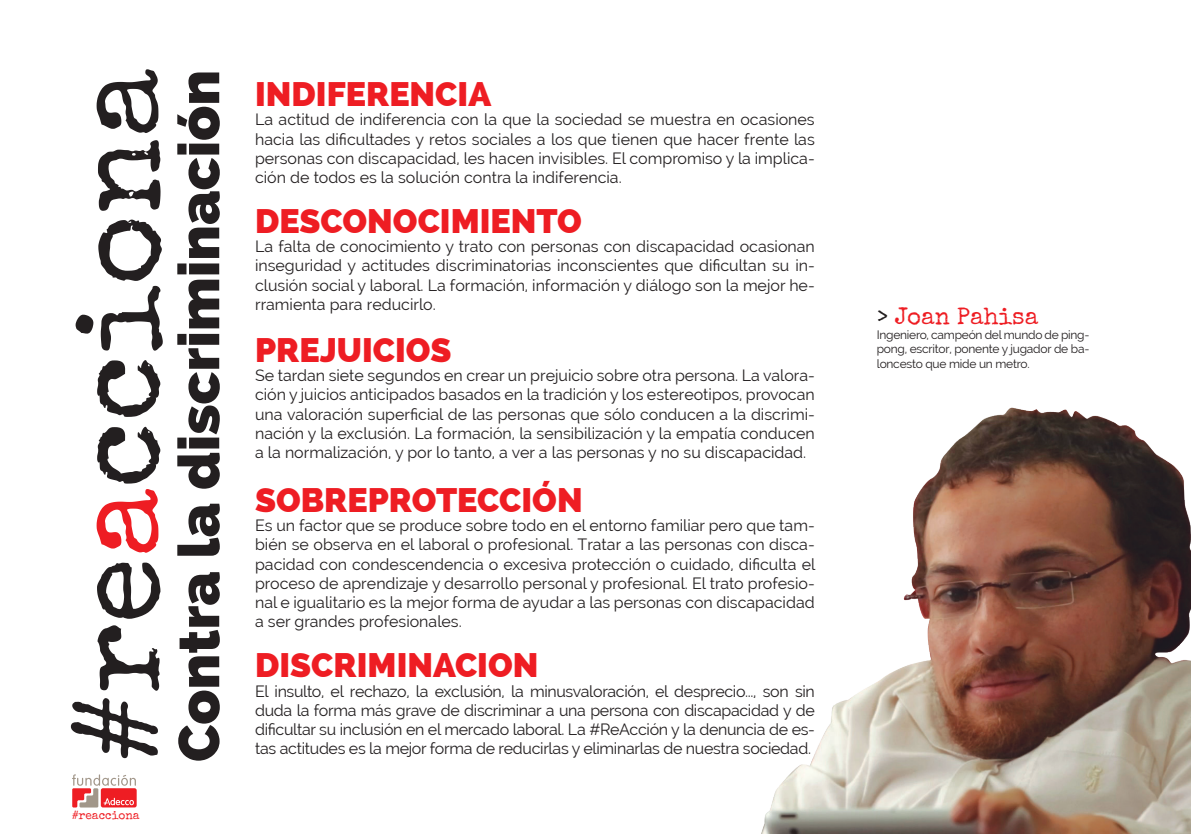
<style>
.page{position:relative;width:1191px;height:834px;background:#fff}
.page>*{position:absolute;margin:0;border:0;box-sizing:border-box;transform-origin:0 0}
.t1{font:121.8px "Special Elite";color:#231f20}
.t2{font:800 57.4px "Raleway";color:#231f20}
.t3{font:800 34px "Raleway";color:#ee1d23}
.t4{font:24px "Special Elite";color:#ee1d23}
.t5{font:16px/19.2px "Raleway";color:#231f20;text-align:justify}
.t6{font:12px/14.4px "Raleway";letter-spacing:-.02em;color:#231f20;text-align:justify}
.t7{font:11.8px "Special Elite";color:#ee1d23}
.s1{color:#ee1d23}
.s2{color:#231f20}
</style>
<div class="page">
<img style="left:761px;top:407px;width:430px;height:426px">
<svg style="left:72px;top:774px;width:65px;height:33px"></svg>
<p class="t1" style="left:41px;top:761px;width:694px;rotate:-90deg">#re<span class="s1">a</span>cciona</p>
<p class="t2" style="left:166px;top:761px;width:693px;rotate:-90deg">Contra la discriminación</p>
<p class="t3" style="left:255px;top:74px;width:237px">INDIFERENCIA</p>
<p class="t5" style="left:255px;top:110px;width:561px">La actitud de indiferencia con la que la sociedad se muestra en ocasiones hacia las dificultades y retos sociales a los que tienen que hacer frente las personas con discapacidad, les hacen invisibles. El compromiso y la implica&shy;ción de todos es la solución contra la indiferencia.</p>
<p class="t3" style="left:255px;top:201px;width:328px">DESCONOCIMIENTO</p>
<p class="t5" style="left:255px;top:237px;width:561px">La falta de conocimiento y trato con personas con discapacidad ocasionan inseguridad y actitudes discriminatorias inconscientes que dificultan su in&shy;clusión social y laboral. La formación, información y diálogo son la mejor he&shy;rramienta para reducirlo.</p>
<p class="t3" style="left:255px;top:330px;width:198px">PREJUICIOS</p>
<p class="t5" style="left:255px;top:366px;width:561px">Se tardan siete segundos en crear un prejuicio sobre otra persona. La valora&shy;ción y juicios anticipados basados en la tradición y los estereotipos, provocan una valoración superficial de las personas que sólo conducen a la discrimi&shy;nación y la exclusión. La formación, la sensibilización y la empatía conducen a la normalización, y por lo tanto, a ver a las personas y no su discapacidad.</p>
<p class="t3" style="left:255px;top:480px;width:329px">SOBREPROTECCIÓN</p>
<p class="t5" style="left:255px;top:516px;width:562px">Es un factor que se produce sobre todo en el entorno familiar pero que tam&shy;bién se observa en el laboral o profesional. Tratar a las personas con disca&shy;pacidad con condescendencia o excesiva protección o cuidado, dificulta el proceso de aprendizaje y desarrollo personal y profesional. El trato profesio&shy;nal e igualitario es la mejor forma de ayudar a las personas con discapacidad a ser grandes profesionales.</p>
<p class="t3" style="left:255px;top:645px;width:285px">DISCRIMINACION</p>
<p class="t5" style="left:255px;top:681px;width:561px">El insulto, el rechazo, la exclusión, la minusvaloración, el desprecio..., son sin duda la forma más grave de discriminar a una persona con discapacidad y de dificultar su inclusión en el mercado laboral. La #ReAcción y la denuncia de es&shy;tas actitudes es la mejor forma de reducirlas y eliminarlas de nuestra sociedad.</p>
<p class="t7" style="left:72px;top:808px;width:69px">#reacciona</p>
<p class="t4" style="left:876px;top:301px;width:163px"><span class="s2">&gt;</span> Joan Pahisa</p>
<p class="t6" style="left:876px;top:327px;width:214px">Ingeniero, campeón del mundo de ping&shy;pong, escritor, ponente y jugador de ba&shy;loncesto que mide un metro.</p>
</div>
